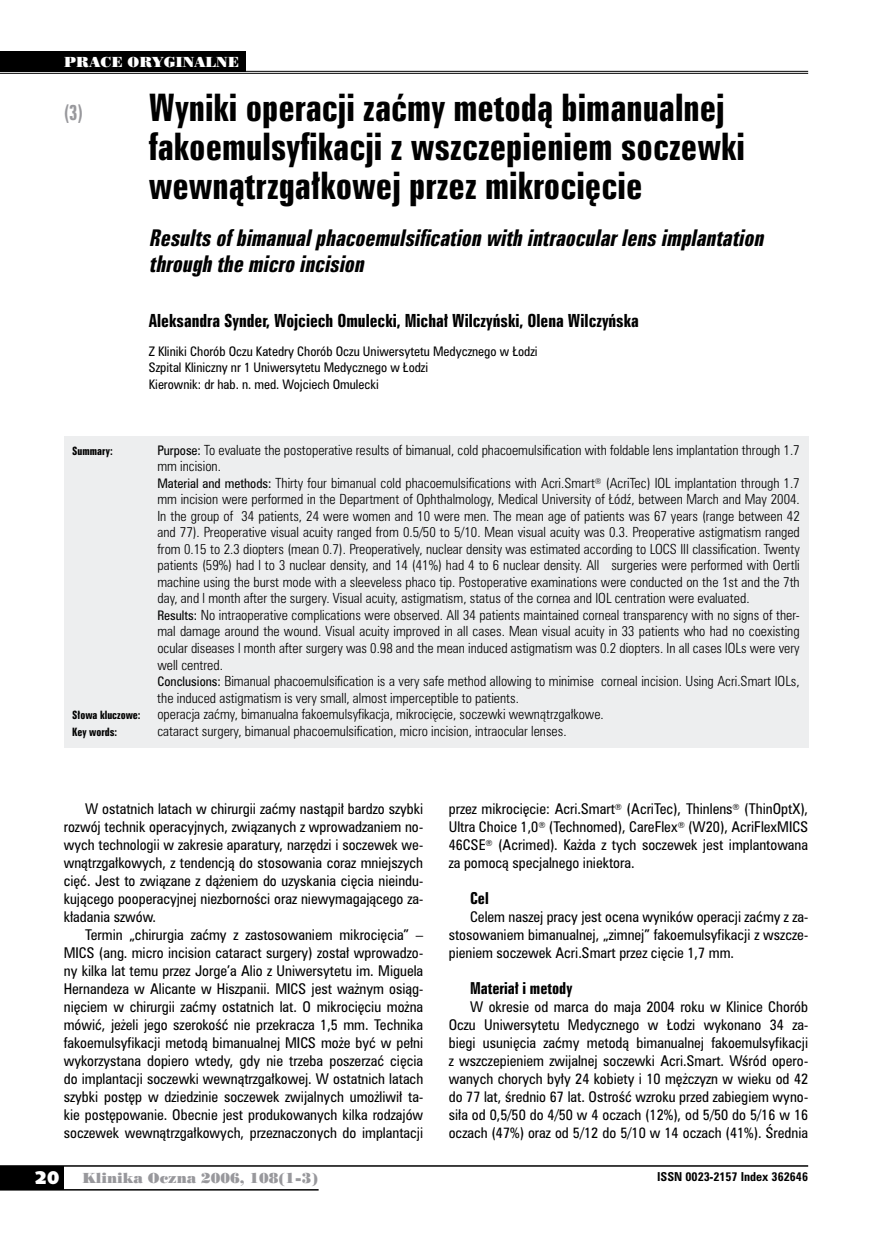
<style>
.page{position:relative;width:872px;height:1234px;background:#fff}
.page>*{position:absolute;margin:0;border:0;box-sizing:border-box;transform-origin:0 0}
.t1{font:34.5px/39px "Zurich Bd X Cn PL";color:#000}
.t2{font:italic 21px/25.5px "Zurich Bd X Cn PL";color:#000}
.t3{font:19.5px "Zurich Bd X Cn PL";color:#98989c;scale:.9 1}
.t4{font:18px "Humanst 531 U Blk PL";color:#fff}
.t5{font:16.5px "Zurich Bd X Cn PL";color:#000}
.t6{font:15px "Zurich Bd X Cn PL";color:#000}
.t7{font:13.5px/18px "Zurich Cn PL";color:#000;text-align:justify}
.t8{font:13.5px "Poster Bodoni PL";color:#98989c}
.t9{font:13.5px "Poster Bodoni PL";color:#fff}
.t10{font:12.75px/16.5px "Zurich Lt Cn PL";color:#000}
.t11{font:12px/16.5px "Zurich Cn PL";color:#000}
.t12{font:700 11.25px "Zurich Cn PL";color:#000}
.t13{font:10.5px "Zurich Bd X Cn PL";color:#000}
.s1{font-family:"Zurich Cn PL";font-size:12px}
</style>
<div class="page">
<div style="left:0;top:1165px;width:64px;height:24px;background:#000"></div>
<hr style="left:0;top:1164px;width:808px;height:2px;background:#000">
<hr style="left:0;top:1188px;width:319px;height:2px;background:#000">
<div style="left:64px;top:436px;width:744px;height:311px;background:#edeeef"></div>
<hr style="left:0;top:71px;width:808px;height:1px;background:#000">
<hr style="left:0;top:73px;width:808px;height:1px;background:#000">
<div style="left:0;top:51px;width:246px;height:21px;background:#000"></div>
<p class="t9" style="left:64px;top:53px;width:176px">PRACE ORYGINALNE</p>
<h3 class="t3" style="left:64px;top:100px;width:23px">(3)</h3>
<h1 class="t1" style="left:149px;top:88px;width:597px">Wyniki operacji zaćmy metodą bimanualnej fakoemulsyfikacji z wszczepieniem soczewki wewnątrzgałkowej przez mikrocięcie</h1>
<h2 class="t2" style="left:149px;top:225px;width:621px">Resultsofbimanualphacoemulsification with intraocularlensimplantation through the micro incision</h2>
<p class="t5" style="left:149px;top:309px;width:491px">Aleksandra Synder, Wojciech Omulecki, Michał Wilczyński, Olena Wilczyńska</p>
<p class="t11" style="left:149px;top:343px;width:390px">Z Kliniki Chorób Oczu Katedry Chorób Oczu Uniwersytetu Medycznego w Łodzi<br>Szpital Kliniczny nr 1 Uniwersytetu Medycznego w Łodzi<br>Kierownik: dr hab. n. med. Wojciech Omulecki</p>
<p class="t13" style="left:72px;top:444px;width:42px">Summary:</p>
<p class="t10" style="left:157px;top:441px;width:644px"><span class="s1">Purpose:</span> To evaluate the postoperative results of bimanual, cold phacoemulsification with foldable lens implantation through 1.7 mm incision.<br><span class="s1">Material and methods:</span> Thirty four bimanual cold phacoemulsifications with Acri.Smart<sup>®</sup> (AcriTec) IOL implantation through 1.7 mm incision were performed in the Department of Ophthalmology, Medical University of Łódź, between March and May 2004.<br>In the group of 34 patients, 24 were women and 10 were men. The mean age of patients was 67 years (range between 42 and 77). Preoperative visual acuity ranged from 0.5/50 to 5/10. Mean visual acuity was 0.3. Preoperative astigmatism ranged from 0.15 to 2.3 diopters (mean 0.7). Preoperatively, nuclear density was estimated according to LOCS III classification. Twenty patients (59%) had l to 3 nuclear density, and 14 (41%) had 4 to 6 nuclear density. All surgeries were performed with Oertli machine using the burst mode with a sleeveless phaco tip. Postoperative examinations were conducted on the 1st and the 7th day, and l month after the surgery. Visual acuity, astigmatism, status of the cornea and IOL centration were evaluated.<br><span class="s1">Results:</span> No intraoperative complications were observed. All 34 patients maintained corneal transparency with no signs of ther&shy;mal damage around the wound. Visual acuity improved in all cases. Mean visual acuity in 33 patients who had no coexisting ocular diseases l month after surgery was 0.98 and the mean induced astigmatism was 0.2 diopters. In all cases lOLs were very well centred.<br><span class="s1">Conclusions:</span> Bimanual phacoemulsification is a very safe method allowing to minimise corneal incision. Using Acri.Smart IOLs, the induced astigmatism is very small, almost imperceptible to patients.</p>
<p class="t13" style="left:72px;top:708px;width:70px">Słowa kluczowe:</p>
<p class="t10" style="left:157px;top:705px;width:448px">operacja zaćmy, bimanualna fakoemulsyfikacja, mikrocięcie, soczewki wewnątrzgałkowe.</p>
<p class="t13" style="left:72px;top:724px;width:46px">Key words:</p>
<p class="t10" style="left:157px;top:722px;width:411px">cataract surgery, bimanual phacoemulsification, micro incision, intraocular lenses.</p>
<p class="t7" style="left:64px;top:799px;width:361px;text-indent:21px">W ostatnich latach w chirurgii zaćmy nastąpił bardzo szybki rozwój technik operacyjnych, związanych z wprowadzaniem no&shy;wych technologii w zakresie aparatury, narzędzi i soczewek we&shy;wnątrzgałkowych, z tendencją do stosowania coraz mniejszych cięć. Jest to związane z dążeniem do uzyskania cięcia nieindu&shy;kującego pooperacyjnej niezborności oraz niewymagającego za&shy;kładania szwów.</p>
<p class="t7" style="left:64px;top:925px;width:361px;text-indent:21px">Termin „chirurgia zaćmy z zastosowaniem mikrocięcia” – MICS (ang. micro incision cataract surgery) został wprowadzo&shy;ny kilka lat temu przez Jorge’a Alio z Uniwersytetu im. Miguela Hernandeza w Alicante w Hiszpanii. MICS jest ważnym osiąg&shy;nięciem w chirurgii zaćmy ostatnich lat. O mikrocięciu można mówić, jeżeli jego szerokość nie przekracza 1,5 mm. Technika fakoemulsyfikacji metodą bimanualnej MICS może być w pełni wykorzystana dopiero wtedy, gdy nie trzeba poszerzać cięcia do implantacji soczewki wewnątrzgałkowej. W ostatnich latach szybki postęp w dziedzinie soczewek zwijalnych umożliwił ta&shy;kie postępowanie. Obecnie jest produkowanych kilka rodzajów soczewek wewnątrzgałkowych, przeznaczonych do implantacji</p>
<p class="t7" style="left:449px;top:799px;width:361px">przez mikrocięcie: Acri.Smart<sup>®</sup> (AcriTec), Thinlens<sup>®</sup> (ThinOptX), Ultra Choice 1,0<sup>®</sup> (Technomed), CareFlex<sup>®</sup> (W20), AcriFlexMICS 46CSE<sup>®</sup> (Acrimed). Każda z tych soczewek jest implantowana za pomocą specjalnego iniektora.</p>
<p class="t6" style="left:470px;top:888px;width:20px">Cel</p>
<p class="t7" style="left:449px;top:907px;width:361px;text-indent:21px">Celem naszej pracy jest ocena wyników operacji zaćmy z za&shy;stosowaniem bimanualnej, „zimnej” fakoemulsyfikacji z wszcze&shy;pieniem soczewek Acri.Smart przez cięcie 1,7 mm.</p>
<p class="t6" style="left:470px;top:978px;width:104px">Materiał i metody</p>
<p class="t7" style="left:449px;top:997px;width:361px;text-indent:21px">W okresie od marca do maja 2004 roku w Klinice Chorób Oczu Uniwersytetu Medycznego w Łodzi wykonano 34 za&shy;biegi usunięcia zaćmy metodą bimanualnej fakoemulsyfikacji z wszczepieniem zwijalnej soczewki Acri.Smart. Wśród opero&shy;wanych chorych były 24 kobiety i 10 mężczyzn w wieku od 42 do 77 lat, średnio 67 lat. Ostrość wzroku przed zabiegiem wyno&shy;siła od 0,5/50 do 4/50 w 4 oczach (12%), od 5/50 do 5/16 w 16 oczach (47%) oraz od 5/12 do 5/10 w 14 oczach (41%). Średnia</p>
<h3 class="t4" style="left:35px;top:1165px;width:26px">20</h3>
<p class="t8" style="left:83px;top:1168px;width:237px">Klinika Oczna 2006, 108(1-3)</p>
<p class="t12" style="left:657px;top:1168px;width:152px">ISSN 0023-2157 Index 362646</p>
</div>
